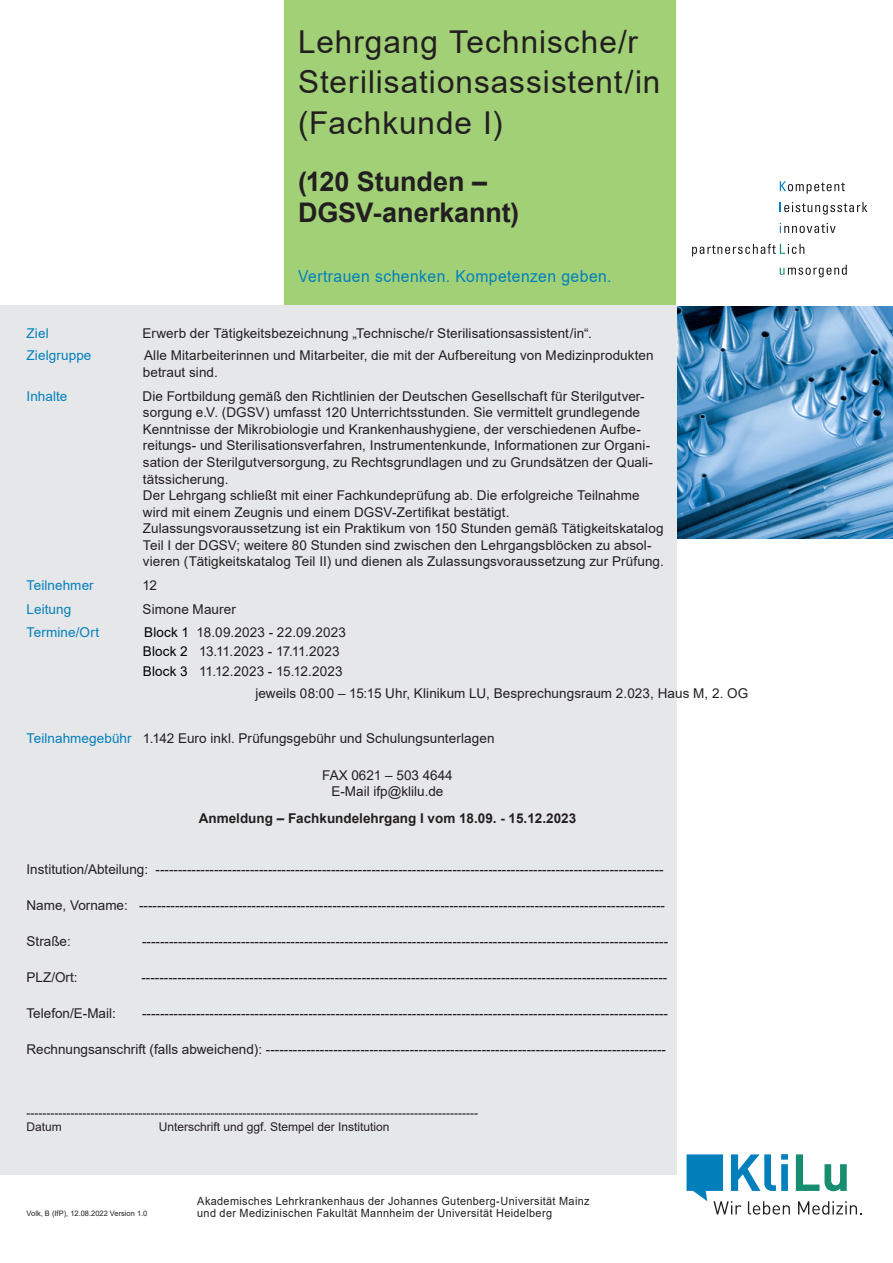
<style>
.page{position:relative;width:893px;height:1263px;background:#fff}
.page>*{position:absolute;margin:0;border:0;box-sizing:border-box;transform-origin:0 0}
.Headline_neu{font:31.5px/40.5px "Arial";letter-spacing:.03em;color:#231f20}
.Headline_neu-2{font:700 27px/31.5px "Arial";letter-spacing:-.005em;color:#231f20}
.t1{font:16.5px "Arial";letter-spacing:.03em;color:#0380bb;scale:.95 1}
.Fliesstext{font:13.5px/16.5px "Arial";letter-spacing:.005em;color:#231f20}
.Fliesstext-2{font:13.5px "Arial";letter-spacing:.005em;color:#0380bb}
.t2{font:700 13.5px "Arial";color:#231f20}
.t3{font:12px "Arial";color:#231f20}
.Akadem__Lehrkr{font:11.4px "Arial";letter-spacing:.035em;color:#231f20;scale:.96 1}
.t4{font:7.5px "Arial";color:#231f20}
.s1{color:#000}
.s2{color:#0380bb}
</style>
<div class="page">
<div style="left:284px;top:0;width:392px;height:306px;background:#a1d076"></div>
<img style="left:676px;top:306px;width:217px;height:232px">
<svg style="left:796px;top:1154px;width:51px;height:37px"></svg>
<svg style="left:686px;top:1154px;width:104px;height:60px"></svg>
<svg style="left:798px;top:1201px;width:64px;height:13px"></svg>
<svg style="left:780px;top:181px;width:65px;height:13px"></svg>
<svg style="left:780px;top:202px;width:87px;height:13px"></svg>
<svg style="left:780px;top:223px;width:56px;height:10px"></svg>
<svg style="left:780px;top:265px;width:67px;height:12px"></svg>
<svg style="left:692px;top:244px;width:112px;height:12px"></svg>
<div style="left:0;top:306px;width:676px;height:869px;background:#e6e7e9"></div>
<p class="Headline_neu" style="left:298px;top:21px;width:364px">Lehrgang Technische/r<br>Sterilisationsassistent/in (Fachkunde I)</p>
<p class="Headline_neu-2" style="left:298px;top:166px;width:223px">(120 Stunden –<br>DGSV-anerkannt)</p>
<p class="t1" style="left:298px;top:265px;width:331px">Vertrauen schenken. Kompetenzen geben.</p>
<p class="Fliesstext-2" style="left:27px;top:324px;width:24px">Ziel</p>
<p class="Fliesstext" style="left:142px;top:325px;width:451px">Erwerb der Tätigkeitsbezeichnung „Technische/r Sterilisationsassistent/in“.</p>
<p class="Fliesstext-2" style="left:27px;top:346px;width:66px">Zielgruppe</p>
<p class="Fliesstext" style="left:143px;top:347px;width:512px">Alle Mitarbeiterinnen und Mitarbeiter, die mit der Aufbereitung von Medizinprodukten betraut sind.</p>
<p class="Fliesstext-2" style="left:27px;top:387px;width:42px">Inhalte</p>
<p class="Fliesstext" style="left:142px;top:388px;width:512px">Die Fortbildung gemäß den Richtlinien der Deutschen Gesellschaft für Sterilgutver&shy;sorgung e.V. (DGSV) umfasst 120 Unterrichtsstunden. Sie vermittelt grundlegende Kenntnisse der Mikrobiologie und Krankenhaushygiene, der verschiedenen Aufbe&shy;reitungs- und Sterilisationsverfahren, Instrumentenkunde, Informationen zur Organi&shy;sation der Sterilgutversorgung, zu Rechtsgrundlagen und zu Grundsätzen der Quali&shy;tätssicherung.</p>
<p class="Fliesstext" style="left:143px;top:487px;width:498px">Der Lehrgang schließt mit einer Fachkundeprüfung ab. Die erfolgreiche Teilnahme wird mit einem Zeugnis und einem DGSV-Zertifikat bestätigt.</p>
<p class="Fliesstext" style="left:143px;top:520px;width:522px">Zulassungsvoraussetzung ist ein Praktikum von 150 Stunden gemäß Tätigkeitskatalog</p>
<p class="Fliesstext" style="left:143px;top:536px;width:510px">Teil I der DGSV; weitere 80 Stunden sind zwischen den Lehrgangsblöcken zu absol-</p>
<p class="Fliesstext" style="left:143px;top:553px;width:522px">vieren (Tätigkeitskatalog Teil II) und dienen als Zulassungsvoraussetzung zur Prüfung.</p>
<p class="Fliesstext-2" style="left:27px;top:576px;width:69px">Teilnehmer</p>
<p class="Fliesstext" style="left:143px;top:577px;width:16px">12</p>
<p class="Fliesstext-2" style="left:27px;top:600px;width:46px">Leitung</p>
<p class="Fliesstext" style="left:143px;top:601px;width:95px">Simone Maurer</p>
<p class="Fliesstext-2" style="left:27px;top:622px;width:74px">Termine/Ort</p>
<p class="Fliesstext" style="left:144px;top:623px;width:203px"><span class="s1">Block 1</span> 18.09.2023 - 22.09.2023</p>
<p class="Fliesstext" style="left:143px;top:641px;width:201px;line-height:19.5px"><span class="s1">Block 2</span> 13.11.2023 - 17.11.2023<br><span class="s1">Block 3</span> 11.12.2023 - 15.12.2023</p>
<p class="Fliesstext" style="left:255px;top:685px;width:495px">jeweils 08:00 – 15:15 Uhr, Klinikum LU, Besprechungsraum 2.023, Haus M, 2. OG</p>
<p class="Fliesstext" style="left:27px;top:730px;width:469px"><span class="s2">Teilnahmegebühr</span> 1.142 Euro inkl. Prüfungsgebühr und Schulungsunterlagen</p>
<p class="Fliesstext" style="left:322px;top:767px;width:132px">FAX 0621 – 503 4644</p>
<p class="Fliesstext" style="left:331px;top:783px;width:113px">E-Mail ifp@klilu.de</p>
<p class="t2" style="left:199px;top:809px;width:379px">Anmeldung – Fachkundelehrgang I vom 18.09. - 15.12.2023</p>
<p class="Fliesstext" style="left:27px;top:861px;width:639px">Institution/Abteilung: -----------------------------------------------------------------------------------------------------------------</p>
<p class="Fliesstext" style="left:27px;top:897px;width:640px">Name, Vorname: ---------------------------------------------------------------------------------------------------------------------</p>
<p class="Fliesstext" style="left:27px;top:933px;width:46px">Straße:</p>
<p class="Fliesstext" style="left:142px;top:933px;width:527px">---------------------------------------------------------------------------------------------------------------------</p>
<p class="Fliesstext" style="left:27px;top:969px;width:53px">PLZ/Ort:</p>
<p class="Fliesstext" style="left:141px;top:969px;width:527px">---------------------------------------------------------------------------------------------------------------------</p>
<p class="Fliesstext" style="left:27px;top:1005px;width:91px">Telefon/E-Mail:</p>
<p class="Fliesstext" style="left:142px;top:1005px;width:527px">---------------------------------------------------------------------------------------------------------------------</p>
<p class="Fliesstext" style="left:27px;top:1041px;width:641px">Rechnungsanschrift (falls abweichend): -----------------------------------------------------------------------------------------</p>
<p class="t3" style="left:27px;top:1105px;width:453px">-----------------------------------------------------------------------------------------------------------------</p>
<p class="t3" style="left:27px;top:1118px;width:37px">Datum</p>
<p class="t3" style="left:159px;top:1118px;width:232px">Unterschrift und ggf. Stempel der Institution</p>
<p class="Akadem__Lehrkr" style="left:197px;top:1193px;width:410px">Akademisches Lehrkrankenhaus der Johannes Gutenberg-Universität Mainz</p>
<p class="t4" style="left:27px;top:1208px;width:122px">Volk, B (IfP), 12.08.2022 Version 1.0</p>
<p class="Akadem__Lehrkr" style="left:197px;top:1205px;width:371px">und der Medizinischen Fakultät Mannheim der Universität Heidelberg</p>
</div>
